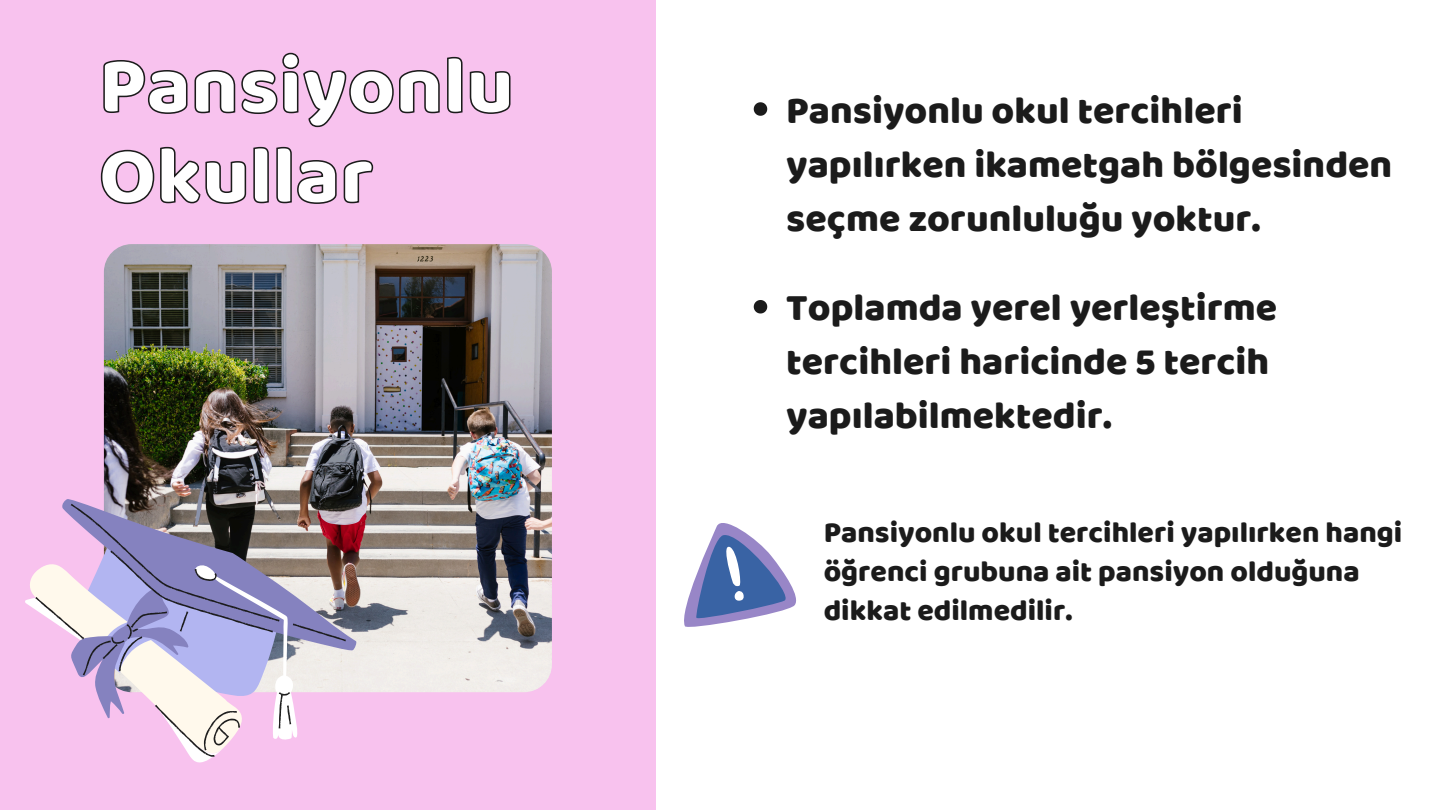
<style>
.page{position:relative;width:1440px;height:810px;background:#fff}
.page>*{position:absolute;margin:0;border:0;box-sizing:border-box;transform-origin:0 0}
.t1{font:82px/90px "Baloo";color:#fff}
.t2{font:39px/54px "Baloo";color:#1b1b1b}
.t3{font:30px "Baloo";color:#1b1b1b}
</style>
<div class="page">
<div style="left:0;top:0;width:656px;height:810px;background:#f8c2ee"></div>
<img style="left:104px;top:244px;width:448px;height:448px;border-radius:28px">
<svg style="left:62px;top:499px;width:294px;height:193px;background:#8b7478"></svg>
<svg style="left:25px;top:573px;width:187px;height:189px"></svg>
<svg style="left:35px;top:504px;width:311px;height:253px"></svg>
<svg style="left:684px;top:523px;width:112px;height:104px"></svg>
<svg style="left:103px;top:52px;width:408px;height:76px"></svg>
<svg style="left:100px;top:146px;width:274px;height:59px"></svg>
<svg style="left:754px;top:102px;width:13px;height:14px"></svg>
<svg style="left:754px;top:300px;width:13px;height:14px"></svg>
<h1 class="t1" style="left:99px;top:39px;width:417px">Pansiyonlu<br>Okullar</h1>
<p class="t2" style="left:786px;top:82px;width:608px">Pansiyonlu okul tercihleri yapılırken ikametgah bölgesinden seçme zorunluluğu yoktur.</p>
<p class="t2" style="left:786px;top:280px;width:492px">Toplamda yerel yerleştirme tercihleri haricinde 5 tercih yapılabilmektedir.</p>
<p class="t3" style="left:824px;top:514px;width:580px">Pansiyonlu okul tercihleri yapılırken hangi</p>
<p class="t3" style="left:824px;top:553px;width:538px">öğrenci grubuna ait pansiyon olduğuna</p>
<p class="t3" style="left:824px;top:592px;width:250px">dikkat edilmedilir.</p>
</div>
